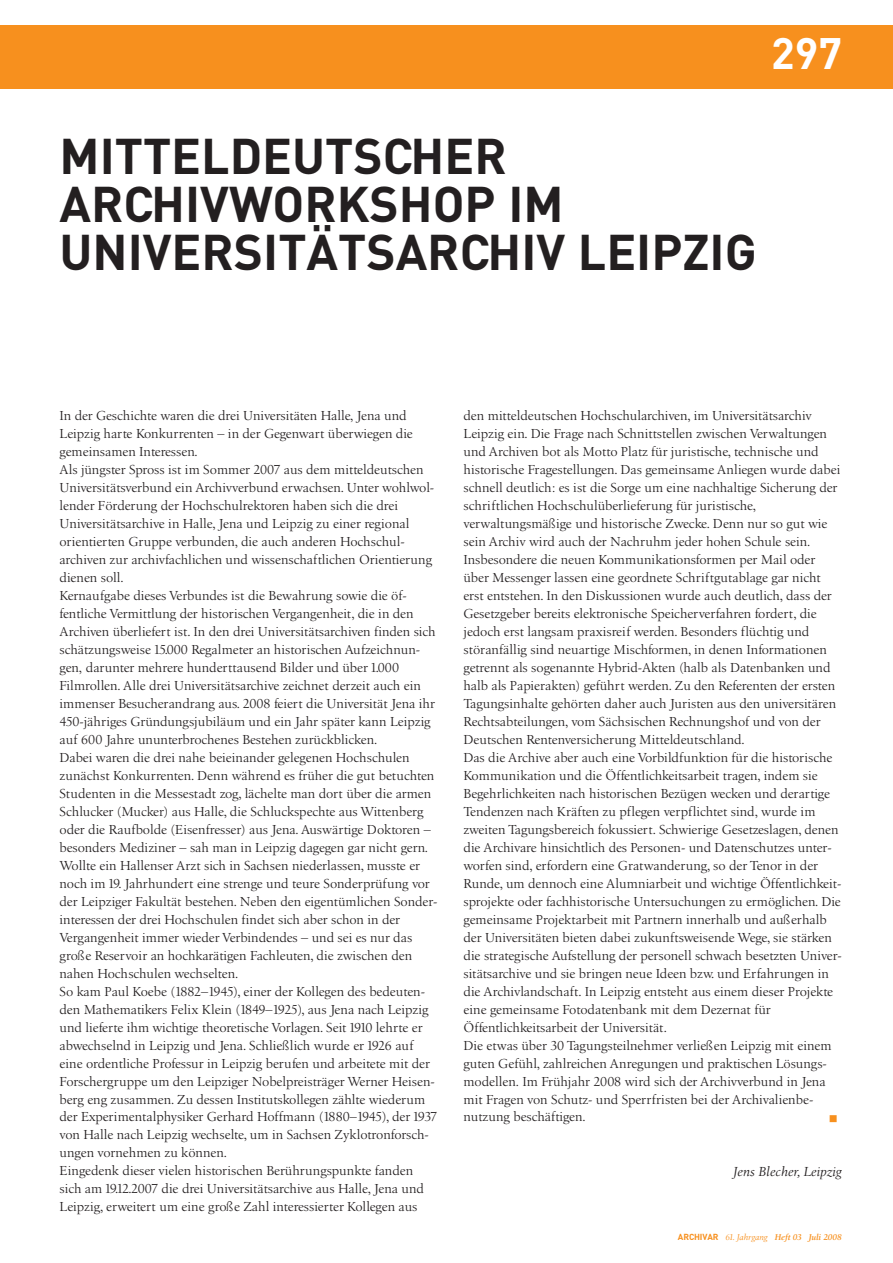
<style>
.page{position:relative;width:893px;height:1263px;background:#fff}
.page>*{position:absolute;margin:0;border:0;box-sizing:border-box;transform-origin:0 0}
.t1{font:700 49.5px/48px "DIN";color:#231f20}
.t2{font:700 43.5px "DIN";color:#fff}
.t3{font:13.5px/18px "Birka";color:#231f20}
.t4{font:italic 13.5px "Birka";color:#231f20}
.t5{font:italic 600 8.7px "Birka";letter-spacing:-.005em;color:#f7901e}
.s1{font-family:"DIN";font-weight:700;font-style:normal}
.s2{font-weight:400}
</style>
<div class="page">
<div style="left:0;top:26px;width:893px;height:63px;background:#f7901e"></div>
<h2 class="t2" style="left:771px;top:29px;width:72px">297</h2>
<h1 class="t1" style="left:60px;top:133px;width:698px">MITTELDEUTSCHER<br>ARCHIVWORKSHOP IM<br>UNIVERSITÄTSARCHIV LEIPZIG</h1>
<p class="t3" style="left:60px;top:407px;width:379px">In der Geschichte waren die drei Universitäten Halle, Jena und Leipzig harte Konkurrenten – in der Gegenwart überwiegen die gemeinsamen Interessen.<br>Als jüngster Spross ist im Sommer 2007 aus dem mitteldeutschen Universitätsverbund ein Archivverbund erwachsen. Unter wohlwol&shy;lender Förderung der Hochschulrektoren haben sich die drei Universitätsarchive in Halle, Jena und Leipzig zu einer regional orientierten Gruppe verbunden, die auch anderen Hochschul&shy;archiven zur archivfachlichen und wissenschaftlichen Orientierung dienen soll.<br>Kernaufgabe dieses Verbundes ist die Bewahrung sowie die öf&shy;fentliche Vermittlung der historischen Vergangenheit, die in den Archiven überliefert ist. In den drei Universitätsarchiven finden sich schätzungsweise 15.000 Regalmeter an historischen Aufzeichnun&shy;gen, darunter mehrere hunderttausend Bilder und über 1.000<br>Filmrollen. Alle drei Universitätsarchive zeichnet derzeit auch ein immenser Besucherandrang aus. 2008 feiert die Universität Jena ihr 450-jähriges Gründungsjubiläum und ein Jahr später kann Leipzig auf 600 Jahre ununterbrochenes Bestehen zurückblicken.<br>Dabei waren die drei nahe beieinander gelegenen Hochschulen zunächst Konkurrenten. Denn während es früher die gut betuchten Studenten in die Messestadt zog, lächelte man dort über die armen Schlucker (Mucker) aus Halle, die Schluckspechte aus Wittenberg oder die Raufbolde (Eisenfresser) aus Jena. Auswärtige Doktoren – besonders Mediziner – sah man in Leipzig dagegen gar nicht gern.<br>Wollte ein Hallenser Arzt sich in Sachsen niederlassen, musste er noch im 19. Jahrhundert eine strenge und teure Sonderprüfung vor der Leipziger Fakultät bestehen. Neben den eigentümlichen Sonder&shy;interessen der drei Hochschulen findet sich aber schon in der Vergangenheit immer wieder Verbindendes – und sei es nur das große Reservoir an hochkarätigen Fachleuten, die zwischen den nahen Hochschulen wechselten.<br>So kam Paul Koebe (1882–1945), einer der Kollegen des bedeuten&shy;den Mathematikers Felix Klein (1849–1925), aus Jena nach Leipzig und lieferte ihm wichtige theoretische Vorlagen. Seit 1910 lehrte er abwechselnd in Leipzig und Jena. Schließlich wurde er 1926 auf eine ordentliche Professur in Leipzig berufen und arbeitete mit der Forschergruppe um den Leipziger Nobelpreisträger Werner Heisen&shy;berg eng zusammen. Zu dessen Institutskollegen zählte wiederum der Experimentalphysiker Gerhard Hoffmann (1880–1945), der 1937 von Halle nach Leipzig wechselte, um in Sachsen Zyklotronforsch&shy;ungen vornehmen zu können.<br>Eingedenk dieser vielen historischen Berührungspunkte fanden sich am 19.12.2007 die drei Universitätsarchive aus Halle, Jena und Leipzig, erweitert um eine große Zahl interessierter Kollegen aus</p>
<p class="t3" style="left:463px;top:407px;width:380px">den mitteldeutschen Hochschularchiven, im Universitätsarchiv Leipzig ein. Die Frage nach Schnittstellen zwischen Verwaltungen und Archiven bot als Motto Platz für juristische, technische und historische Fragestellungen. Das gemeinsame Anliegen wurde dabei schnell deutlich: es ist die Sorge um eine nachhaltige Sicherung der schriftlichen Hochschulüberlieferung für juristische, verwaltungsmäßige und historische Zwecke. Denn nur so gut wie sein Archiv wird auch der Nachruhm jeder hohen Schule sein.<br>Insbesondere die neuen Kommunikationsformen per Mail oder über Messenger lassen eine geordnete Schriftgutablage gar nicht erst entstehen. In den Diskussionen wurde auch deutlich, dass der Gesetzgeber bereits elektronische Speicherverfahren fordert, die jedoch erst langsam praxisreif werden. Besonders flüchtig und störanfällig sind neuartige Mischformen, in denen Informationen getrennt als sogenannte Hybrid-Akten (halb als Datenbanken und halb als Papierakten) geführt werden. Zu den Referenten der ersten Tagungsinhalte gehörten daher auch Juristen aus den universitären Rechtsabteilungen, vom Sächsischen Rechnungshof und von der Deutschen Rentenversicherung Mitteldeutschland.<br>Das die Archive aber auch eine Vorbildfunktion für die historische Kommunikation und die Öffentlichkeitsarbeit tragen, indem sie Begehrlichkeiten nach historischen Bezügen wecken und derartige Tendenzen nach Kräften zu pflegen verpflichtet sind, wurde im zweiten Tagungsbereich fokussiert. Schwierige Gesetzeslagen, denen die Archivare hinsichtlich des Personen- und Datenschutzes unter&shy;worfen sind, erfordern eine Gratwanderung, so der Tenor in der Runde, um dennoch eine Alumniarbeit und wichtige Öffentlichkeit&shy;sprojekte oder fachhistorische Untersuchungen zu ermöglichen. Die gemeinsame Projektarbeit mit Partnern innerhalb und außerhalb der Universitäten bieten dabei zukunftsweisende Wege, sie stärken die strategische Aufstellung der personell schwach besetzten Univer&shy;sitätsarchive und sie bringen neue Ideen bzw. und Erfahrungen in die Archivlandschaft. In Leipzig entsteht aus einem dieser Projekte eine gemeinsame Fotodatenbank mit dem Dezernat für Öffentlichkeitsarbeit der Universität.<br>Die etwas über 30 Tagungsteilnehmer verließen Leipzig mit einem guten Gefühl, zahlreichen Anregungen und praktischen Lösungs - modellen. Im Frühjahr 2008 wird sich der Archivverbund in Jena mit Fragen von Schutz- und Sperrfristen bei der Archivalienbe&shy;nutzung beschäftigen.</p>
<p class="t4" style="left:733px;top:1165px;width:110px">Jens Blecher, Leipzig</p>
<p class="t5" style="left:678px;top:1233px;width:166px"><span class="s1">ARCHIVAR</span> <span class="s2">61. Jahrgang</span> Heft 03 Juli 2008</p>
</div>
